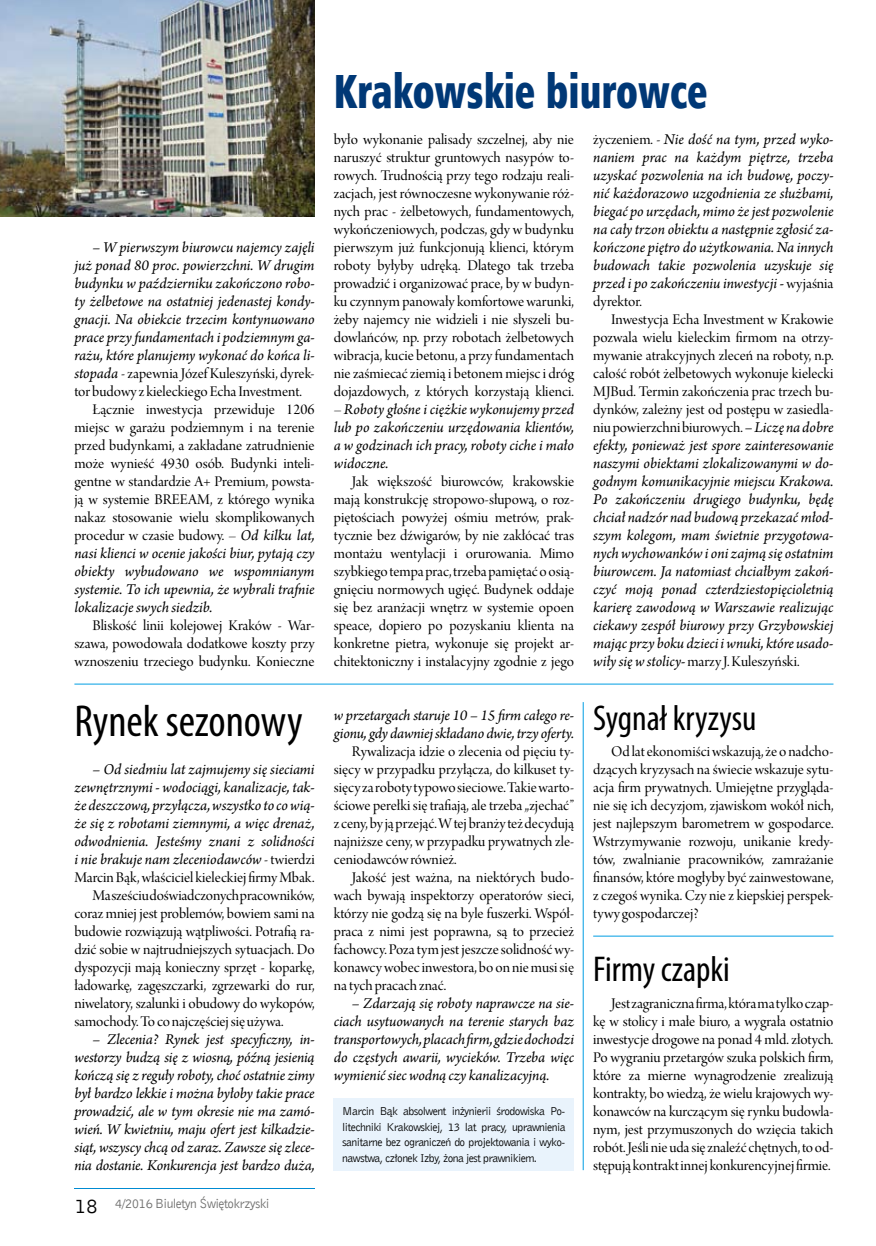
<style>
.page{position:relative;width:876px;height:1246px;background:#fff}
.page>*{position:absolute;margin:0;border:0;box-sizing:border-box;transform-origin:0 0}
.t1{font:48px "Humnst 777 X Blk Cn EU";color:#003876;scale:.8 1}
.t2{font:condensed 45px "Myriad Pro";color:#000}
.t3{font:condensed 36px "Myriad Pro";color:#000}
.t4{font:15.75px/18px "Arno Pro Display";color:#000;text-align:justify}
.t5{font:italic 15.75px/18px "Arno Pro";letter-spacing:-.005em;color:#000;text-align:justify}
.t6{font:13.5px "Bell Gothic EU";letter-spacing:-.05em;color:#6f6f6e}
.t7{font:11.7px/15.8px "Bell Gothic EU";letter-spacing:-.05em;color:#000;text-align:justify}
.s1{font-family:"Arno Pro";font-style:italic}
.s2{font-family:"Arno Pro Display";font-style:normal}
.s3{font-size:21px;color:#000}
</style>
<div class="page">
<hr style="left:74px;top:1188px;width:241px;height:1px;background:#008bd2">
<img style="left:0;top:0;width:315px;height:216px">
<hr style="left:74px;top:684px;width:759px;height:1px;background:#009ee3">
<div style="left:334px;top:1098px;width:240px;height:72px;background:#e9f3fc"></div>
<hr style="left:583px;top:702px;width:1px;height:468px;background:#009ee3">
<hr style="left:593px;top:936px;width:240px;height:1px;background:#009ee3">
<p class="t5" style="left:74px;top:239px;width:242px;text-indent:18px">– W pierwszym biurowcu najemcy zajęli już ponad 80 proc. powierzchni. W drugim budynku w październiku zakończono robo&shy;ty żelbetowe na ostatniej jedenastej kondy&shy;gnacji. Na obiekcie trzecim kontynuowano prace przy fundamentach i podziemnym ga&shy;rażu, które planujemy wykonać do końca li-</p>
<p class="t4" style="left:74px;top:365px;width:242px"><span class="s1">stopada</span> - zapewnia Józef Kuleszyński, dyrek-</p>
<p class="t4" style="left:74px;top:383px;width:229px">tor budowy z kieleckiego Echa Investment.</p>
<p class="t4" style="left:92px;top:401px;width:224px">Łącznie inwestycja przewiduje 1206</p>
<p class="t4" style="left:74px;top:419px;width:242px">miejsc w garażu podziemnym i na terenie</p>
<p class="t4" style="left:74px;top:437px;width:242px">przed budynkami, a zakładane zatrudnienie</p>
<p class="t4" style="left:74px;top:455px;width:242px">może wynieść 4930 osób. Budynki inteli-</p>
<p class="t4" style="left:74px;top:473px;width:242px">gentne w standardzie A+ Premium, powsta-</p>
<p class="t4" style="left:74px;top:491px;width:242px">ją w systemie BREEAM, z którego wynika</p>
<p class="t4" style="left:74px;top:509px;width:242px">nakaz stosowanie wielu skomplikowanych</p>
<p class="t4" style="left:74px;top:527px;width:242px">procedur w czasie budowy. – <span class="s1">Od kilku lat,</span></p>
<p class="t5" style="left:74px;top:545px;width:242px">nasi klienci w ocenie jakości biur, pytają czy obiekty wybudowano we wspomnianym systemie. To ich upewnia, że wybrali trafnie lokalizacje swych siedzib.</p>
<p class="t4" style="left:74px;top:617px;width:242px;text-indent:18px">Bliskość linii kolejowej Kraków - War&shy;szawa, powodowała dodatkowe koszty przy wznoszeniu trzeciego budynku. Konieczne</p>
<h1 class="t1" style="left:334px;top:60px;width:469px">Krakowskie biurowce</h1>
<p class="t4" style="left:334px;top:131px;width:242px">było wykonanie palisady szczelnej, aby nie naruszyć struktur gruntowych nasypów to&shy;rowych. Trudnością przy tego rodzaju reali&shy;zacjach, jest równoczesne wykonywanie róż&shy;nych prac - żelbetowych, fundamentowych, wykończeniowych, podczas, gdy w budynku pierwszym już funkcjonują klienci, którym roboty byłyby udręką. Dlatego tak trzeba prowadzić i organizować prace, by w budyn&shy;ku czynnym panowały komfortowe warunki, żeby najemcy nie widzieli i nie słyszeli bu&shy;dowlańców, np. przy robotach żelbetowych wibracja, kucie betonu, a przy fundamentach nie zaśmiecać ziemią i betonem miejsc i dróg dojazdowych, z których korzystają klienci.</p>
<p class="t5" style="left:334px;top:401px;width:242px"><span class="s2">–</span>Roboty głośne i ciężkie wykonujemy przed lub po zakończeniu urzędowania klientów, a w godzinach ich pracy, roboty ciche i mało widoczne.</p>
<p class="t4" style="left:334px;top:473px;width:242px;text-indent:18px">Jak większość biurowców, krakowskie mają konstrukcję stropowo-słupową, o roz&shy;piętościach powyżej ośmiu metrów, prak&shy;tycznie bez dźwigarów, by nie zakłócać tras montażu wentylacji i orurowania. Mimo szybkiego tempa prac, trzeba pamiętać oosią&shy;gnięciu normowych ugięć. Budynek oddaje się bez aranżacji wnętrz w systemie opoen speace, dopiero po pozyskaniu klienta na konkretne pietra, wykonuje się projekt ar&shy;chitektoniczny i instalacyjny zgodnie z jego</p>
<p class="t5" style="left:593px;top:131px;width:242px"><span class="s2">życzeniem. -</span> Nie dość na tym, przed wyko&shy;naniem prac na każdym piętrze, trzeba uzyskać pozwolenia na ich budowę, poczy&shy;nić każdorazowo uzgodnienia ze służbami, biegać po urzędach, mimo że jest pozwolenie na cały trzon obiektu a następnie zgłosić za&shy;kończone piętro do użytkowania. Na innych budowach takie pozwolenia uzyskuje się przed i po zakończeniu inwestycji - <span class="s2">wyjaśnia</span></p>
<p class="t4" style="left:593px;top:293px;width:50px">dyrektor.</p>
<p class="t4" style="left:611px;top:311px;width:224px">Inwestycja Echa Investment w Krakowie</p>
<p class="t4" style="left:593px;top:329px;width:242px">pozwala wielu kieleckim firmom na otrzy-</p>
<p class="t4" style="left:593px;top:347px;width:242px">mywanie atrakcyjnych zleceń na roboty, n.p.</p>
<p class="t4" style="left:593px;top:365px;width:242px">całość robót żelbetowych wykonuje kielecki</p>
<p class="t4" style="left:593px;top:383px;width:242px">MJBud. Termin zakończenia prac trzech bu-</p>
<p class="t4" style="left:593px;top:401px;width:242px">dynków, zależny jest od postępu w zasiedla-</p>
<p class="t4" style="left:593px;top:419px;width:242px">niu powierzchni biurowych. <span class="s1">– Liczę na dobre</span></p>
<p class="t5" style="left:593px;top:437px;width:242px">efekty, ponieważ jest spore zainteresowanie naszymi obiektami zlokalizowanymi w do&shy;godnym komunikacyjnie miejscu Krakowa.<br>Po zakończeniu drugiego budynku, będę chciał nadzór nad budową przekazać młod&shy;szym kolegom, mam świetnie przygotowa&shy;nych wychowanków i oni zajmą się ostatnim biurowcem. Ja natomiast chciałbym zakoń&shy;czyć moją ponad czterdziestopięcioletnią karierę zawodową w Warszawie realizując ciekawy zespół biurowy przy Grzybowskiej mając przy boku dzieci iwnuki, które usado-</p>
<p class="t4" style="left:593px;top:653px;width:208px"><span class="s1">wiły się w stolicy-</span> marzy J.Kuleszyński.</p>
<h2 class="t2" style="left:74px;top:694px;width:230px">Rynek sezonowy</h2>
<p class="t5" style="left:334px;top:707px;width:242px">w przetargach staruje 10 – 15 firm całego re&shy;gionu, gdy dawniej składano dwie, trzy oferty.</p>
<p class="t4" style="left:334px;top:743px;width:242px;text-indent:18px">Rywalizacja idzie o zlecenia od pięciu ty&shy;sięcy w przypadku przyłącza, do kilkuset ty&shy;sięcy za roboty typowo sieciowe. Takie warto&shy;ściowe perełki się trafiają, ale trzeba „zjechać” zceny, by ją przejąć. Wtej branży też decydują najniższe ceny, w przypadku prywatnych zle&shy;ceniodawców również.</p>
<p class="t4" style="left:334px;top:869px;width:242px;text-indent:18px">Jakość jest ważna, na niektórych budo&shy;wach bywają inspektorzy operatorów sieci, którzy nie godzą się na byle fuszerki. Współ&shy;praca z nimi jest poprawna, są to przecież fachowcy. Poza tym jest jeszcze solidność wy&shy;konawcy wobec inwestora, bo on nie musi się na tych pracach znać.</p>
<p class="t5" style="left:334px;top:995px;width:242px;text-indent:18px">– Zdarzają się roboty naprawcze na sie&shy;ciach usytuowanych na terenie starych baz transportowych, placach firm, gdzie dochodzi do częstych awarii, wycieków. Trzeba więc wymienić siec wodną czy kanalizacyjną.</p>
<p class="t7" style="left:342px;top:1103px;width:225px">Marcin Bąk absolwent inżynierii środowiska Po&shy;litechniki Krakowskiej, 13 lat pracy, uprawnienia sanitarne bez ograniczeń do projektowania i wyko&shy;nawstwa, członek Izby, żona jest prawnikiem.</p>
<p class="t5" style="left:74px;top:761px;width:242px;text-indent:18px">– Od siedmiu lat zajmujemy się sieciami zewnętrznymi - wodociągi, kanalizacje, tak&shy;że deszczową, przyłącza, wszystko to co wią&shy;że się z robotami ziemnymi, a więc drenaż, odwodnienia. Jesteśmy znani z solidności i nie brakuje nam zleceniodawców <span class="s2">- twierdzi</span></p>
<p class="t4" style="left:74px;top:869px;width:242px">Marcin Bąk, właściciel kieleckiej firmy Mbak.</p>
<p class="t4" style="left:92px;top:887px;width:224px">Ma sześciu doświadczonych pracowników,</p>
<p class="t4" style="left:74px;top:905px;width:242px">coraz mniej jest problemów, bowiem sami na</p>
<p class="t4" style="left:74px;top:923px;width:242px">budowie rozwiązują wątpliwości. Potrafią ra-</p>
<p class="t4" style="left:74px;top:941px;width:242px">dzić sobie w najtrudniejszych sytuacjach. Do</p>
<p class="t4" style="left:74px;top:959px;width:242px">dyspozycji mają konieczny sprzęt - koparkę,</p>
<p class="t4" style="left:74px;top:977px;width:242px">ładowarkę, zagęszczarki, zgrzewarki do rur,</p>
<p class="t4" style="left:74px;top:995px;width:242px">niwelatory, szalunki i obudowy do wykopów,</p>
<p class="t4" style="left:74px;top:1013px;width:211px">samochody. To co najczęściej się używa.</p>
<p class="t5" style="left:74px;top:1031px;width:242px;text-indent:18px">– Zlecenia? Rynek jest specyficzny, in&shy;westorzy budzą się z wiosną, późną jesienią kończą się z reguły roboty, choć ostatnie zimy był bardzo lekkie i można byłoby takie prace prowadzić, ale w tym okresie nie ma zamó&shy;wień. W kwietniu, maju ofert jest kilkadzie&shy;siąt, wszyscy chcą od zaraz. Zawsze się zlece&shy;nia dostanie. Konkurencja jest bardzo duża,</p>
<p class="t6" style="left:74px;top:1195px;width:197px"><span class="s3">18</span> 4/2016 Biuletyn Świętokrzyski</p>
<h3 class="t3" style="left:593px;top:696px;width:165px">Sygnał kryzysu</h3>
<p class="t4" style="left:593px;top:743px;width:242px;text-indent:18px">Od lat ekonomiści wskazują, że o nadcho&shy;dzących kryzysach na świecie wskazuje sytu&shy;acja firm prywatnych. Umiejętne przygląda&shy;nie się ich decyzjom, zjawiskom wokół nich, jest najlepszym barometrem w gospodarce.<br>Wstrzymywanie rozwoju, unikanie kredy&shy;tów, zwalnianie pracowników, zamrażanie finansów, które mogłyby być zainwestowane, z czegoś wynika. Czy nie z kiepskiej perspek&shy;tywy gospodarczej?</p>
<h3 class="t3" style="left:593px;top:947px;width:138px">Firmy czapki</h3>
<p class="t4" style="left:593px;top:995px;width:242px;text-indent:18px">Jest zagraniczna firma, która ma tylko czap&shy;kę w stolicy i małe biuro, a wygrała ostatnio inwestycje drogowe na ponad 4 mld. złotych.<br>Po wygraniu przetargów szuka polskich firm, które za mierne wynagrodzenie zrealizują kontrakty, bo wiedzą, że wielu krajowych wy&shy;konawców na kurczącym się rynku budowla&shy;nym, jest przymuszonych do wzięcia takich robót. Jeśli nie uda się znaleźć chętnych, to od&shy;stępują kontrakt innej konkurencyjnej firmie.</p>
</div>
